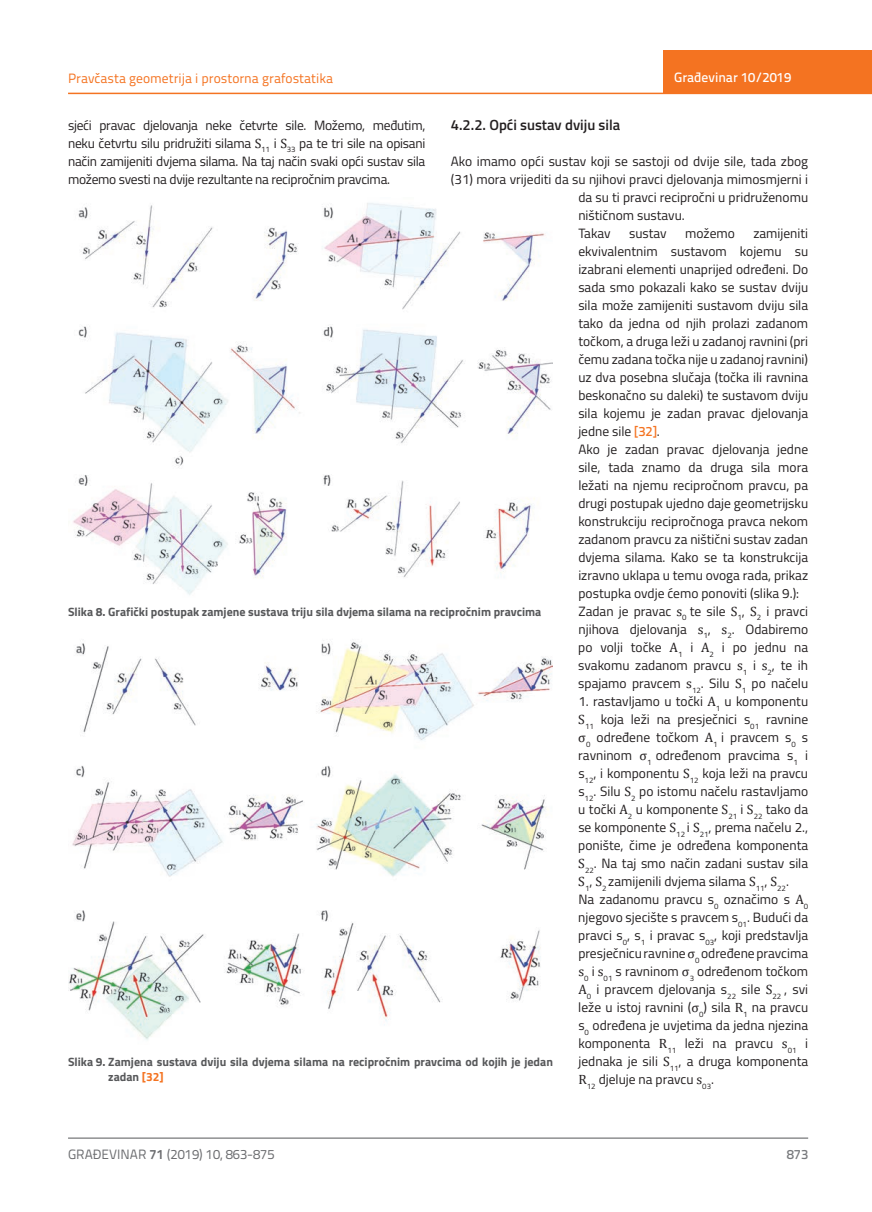
<style>
.page{position:relative;width:872px;height:1212px;background:#fff}
.page>*{position:absolute;margin:0;border:0;box-sizing:border-box;transform-origin:0 0}
.t1{font:600 14.7px "Titillium";color:#231f20}
.t2{font:13.5px/18px "Titillium";color:#231f20}
.t3{font:13.5px "Titillium Text 22 L";color:#f47321}
.t4{font:13.5px "Titillium Text 22 L";color:#6c6d70}
.t5{font:500 13.5px "Titillium Text 22 L";color:#fff}
.t6{font:500 13.5px "Titillium Text 22 L";color:#787a7d}
.t7{font:700 12px/15px "Titillium";color:#57585a}
.s1{font-family:"Cambria"}
.s2{font-family:"Titillium Text 22 L";font-weight:500;color:#f47321}
.s3{font-family:"Cambria Math"}
.s4{color:#f47321}
.s5{font-weight:700}
</style>
<div class="page">
<hr style="left:68px;top:93px;width:804px;height:1px;background:#f47321">
<div style="left:663px;top:50px;width:209px;height:44px;background:#f47321"></div>
<hr style="left:68px;top:1138px;width:740px;height:1px;background:#57585a">
<img style="left:73px;top:203px;width:480px;height:392px">
<img style="left:68px;top:640px;width:485px;height:400px">
<p class="t3" style="left:68px;top:68px;width:266px">Pravčasta geometrija i prostorna grafostatika</p>
<p class="t2" style="left:68px;top:115px;width:359px;text-align:justify">sjeći pravac djelovanja neke četvrte sile. Možemo, međutim, neku četvrtu silu pridružiti silama <span class="s1">S</span><sub>11</sub> i <span class="s1">S</span><sub>33</sub> pa te tri sile na opisani način zamijeniti dvjema silama. Na taj način svaki opći sustav sila možemo svesti na dvije rezultante na recipročnim pravcima.</p>
<p class="t1" style="left:451px;top:113px;width:171px">4.2.2. Opći sustav dviju sila</p>
<p class="t5" style="left:674px;top:67px;width:118px">Građevinar 10/2019</p>
<p class="t2" style="left:451px;top:151px;width:359px">Ako imamo opći sustav koji se sastoji od dvije sile, tada zbog</p>
<p class="t2" style="left:451px;top:169px;width:359px">(31) mora vrijediti da su njihovi pravci djelovanja mimosmjerni i</p>
<p class="t2" style="left:578px;top:187px;width:231px">da su ti pravci recipročni u pridruženomu</p>
<p class="t2" style="left:578px;top:205px;width:108px">ništičnom sustavu.</p>
<p class="t2" style="left:578px;top:223px;width:34px">Takav</p>
<p class="t2" style="left:629px;top:223px;width:39px">sustav</p>
<p class="t2" style="left:685px;top:223px;width:51px">možemo</p>
<p class="t2" style="left:578px;top:223px;width:231px;text-indent:175px">zamijeniti ekvivalentnim sustavom kojemu su izabrani elementi unaprijed određeni. Do sada smo pokazali kako se sustav dviju sila može zamijeniti sustavom dviju sila tako da jedna od njih prolazi zadanom točkom, a druga leži u zadanoj ravnini (pri čemu zadana točka nije u zadanoj ravnini) uz dva posebna slučaja (točka ili ravnina beskonačno su daleki) te sustavom dviju sila kojemu je zadan pravac djelovanja jedne sile <span class="s2">[32]</span>.<br>Ako je zadan pravac djelovanja jedne sile, tada znamo da druga sila mora ležati na njemu recipročnom pravcu, pa drugi postupak ujedno daje geometrijsku konstrukciju recipročnoga pravca nekom zadanom pravcu za ništični sustav zadan dvjema silama. Kako se ta konstrukcija izravno uklapa u temu ovoga rada, prikaz postupka ovdje ćemo ponoviti (slika 9.):<br>Zadan je pravac <span class="s1">s</span><sub>0</sub> te sile <span class="s1">S</span><sub>1</sub>, <span class="s1">S</span><sub>2</sub> i pravci njihova djelovanja <span class="s1">s</span><sub>1</sub>, <span class="s1">s</span><sub>2</sub>. Odabiremo po volji točke <span class="s1">A</span><sub>1</sub> i <span class="s1">A</span><sub>2</sub> i po jednu na svakomu zadanom pravcu <span class="s1">s</span><sub>1</sub> i <span class="s1">s</span><sub>2</sub>, te ih spajamo pravcem <span class="s1">s</span><sub>12</sub>. Silu <span class="s1">S</span><sub>1</sub> po načelu</p>
<p class="t2" style="left:578px;top:692px;width:231px">1. rastavljamo u točki <span class="s1">A</span><sub>1</sub> u komponentu <span class="s1">S</span><sub>11</sub> koja leži na presječnici s<sub>01</sub> ravnine <span class="s1">σ</span><sub>0</sub> određene točkom <span class="s1">A</span><sub>1</sub> i pravcem s<sub>0</sub> s ravninom <span class="s1">σ</span><sub>1</sub> određenom pravcima s<sub>1</sub> i s<sub>12</sub>, i komponentu <span class="s1">S</span><sub>12</sub> koja leži na pravcu s<sub>12</sub>. Silu <span class="s1">S</span><sub>2</sub> po istomu načelu rastavljamo u točki <span class="s1">A</span><sub>2</sub> u komponente <span class="s1">S</span><sub>21</sub> i <span class="s1">S</span><sub>22</sub> tako da se komponente <span class="s1">S</span><sub>12</sub> i <span class="s1">S</span><sub>21</sub>, prema načelu 2., ponište, čime je određena komponenta <span class="s1">S</span><sub>22</sub>. Na taj smo način zadani sustav sila <span class="s1">S</span><sub>1</sub>, <span class="s1">S</span><sub>2</sub> zamijenili dvjema silama <span class="s1">S</span><sub>11</sub>, <span class="s1">S</span><sub>22</sub>.<br>Na zadanomu pravcu s<sub>0</sub> označimo s <span class="s1">A</span><sub>0 </sub>njegovo sjecište s pravcem s<sub>01</sub>. Budući da pravci s<sub>0</sub>, s<sub>1</sub> i pravac s<sub>03</sub>, koji predstavlja presječnicu ravnine <span class="s1">σ</span><sub>0</sub> određene pravcima <span class="s1">s</span><sub>0</sub> i <span class="s1">s</span><sub>01</sub> s ravninom <span class="s1">σ</span><sub>3</sub> određenom točkom <span class="s1">A</span><sub>0</sub> i pravcem djelovanja s<sub>22</sub> sile <span class="s1">S</span><sub>22</sub> , svi leže u istoj ravnini (<span class="s3">σ</span><sub>0</sub>) sila <span class="s1">R</span><sub>1</sub> na pravcu s<sub>0</sub> određena je uvjetima da jedna njezina komponenta <span class="s1">R</span><sub>11</sub> leži na pravcu <span class="s1">s</span><sub>01</sub> i jednaka je sili <span class="s1">S</span><sub>11</sub>, a druga komponenta <span class="s1">R</span><sub>12</sub> djeluje na pravcu <span class="s1">s</span><sub>03</sub>.</p>
<p class="t7" style="left:68px;top:604px;width:475px">Slika 8. Grafički postupak zamjene sustava triju sila dvjema silama na recipročnim pravcima</p>
<p class="t7" style="left:108px;top:1054px;width:446px;text-indent:-40px">Slika 9. Zamjena sustava dviju sila dvjema silama na recipročnim pravcima od kojih je jedan zadan <span class="s4">[32]</span></p>
<p class="t4" style="left:68px;top:1144px;width:208px">GRAĐEVINAR <span class="s5">71</span> (2019) 10, 863-875</p>
<p class="t6" style="left:786px;top:1144px;width:23px">873</p>
</div>
